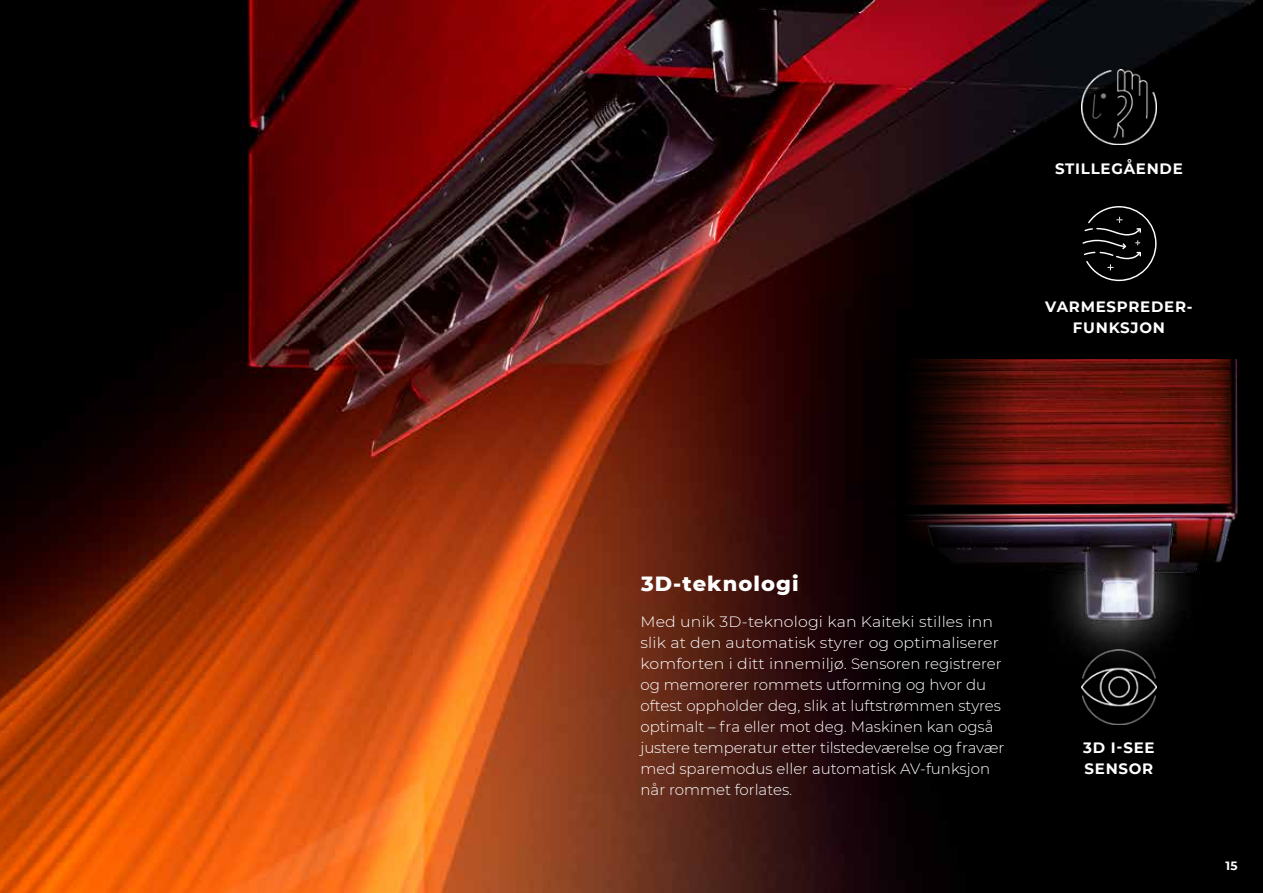
<style>
.page{position:relative;width:1263px;height:893px;background:#fff}
.page>*{position:absolute;margin:0;border:0;box-sizing:border-box;transform-origin:0 0}
.t1{font:800 21px "Montserrat";letter-spacing:.05em;color:#fff}
.t2{font:300 15px/21px "Montserrat";color:#fff;scale:1.05 1}
.t3{font:700 15px/21px "Montserrat";letter-spacing:.05em;color:#fff;text-align:center}
.t4{font:700 12px "Montserrat";color:#fff}
</style>
<div class="page">
<img style="left:0;top:0;width:1263px;height:893px">
<img style="left:780px;top:360px;width:483px;height:351px">
<img style="left:1081px;top:69px;width:75px;height:75px">
<svg style="left:1082px;top:206px;width:74px;height:75px"></svg>
<img style="left:1081px;top:649px;width:75px;height:76px">
<p class="t3" style="left:1055px;top:158px;width:129px">STILLEGÅENDE</p>
<p class="t3" style="left:1045px;top:295px;width:149px">VARMESPREDER-<br>FUNKSJON</p>
<h1 class="t1" style="left:641px;top:568px;width:159px">3D-teknologi</h1>
<p class="t2" style="left:640px;top:610px;width:348px">Med unik 3D-teknologi kan Kaiteki stilles inn slik at den automatisk styrer og optimaliserer komforten i ditt innemiljø. Sensoren registrerer og memorerer rommets utforming og hvor du oftest oppholder deg, slik at luftstrømmen styres optimalt – fra eller mot deg. Maskinen kan også justere temperatur etter tilstedeværelse og fravær med sparemodus eller automatisk AV-funksjon når rommet forlates.</p>
<p class="t3" style="left:1083px;top:736px;width:73px;text-align:left">3D I-SEE<br>SENSOR</p>
<p class="t4" style="left:1225px;top:857px;width:13px">15</p>
</div>
